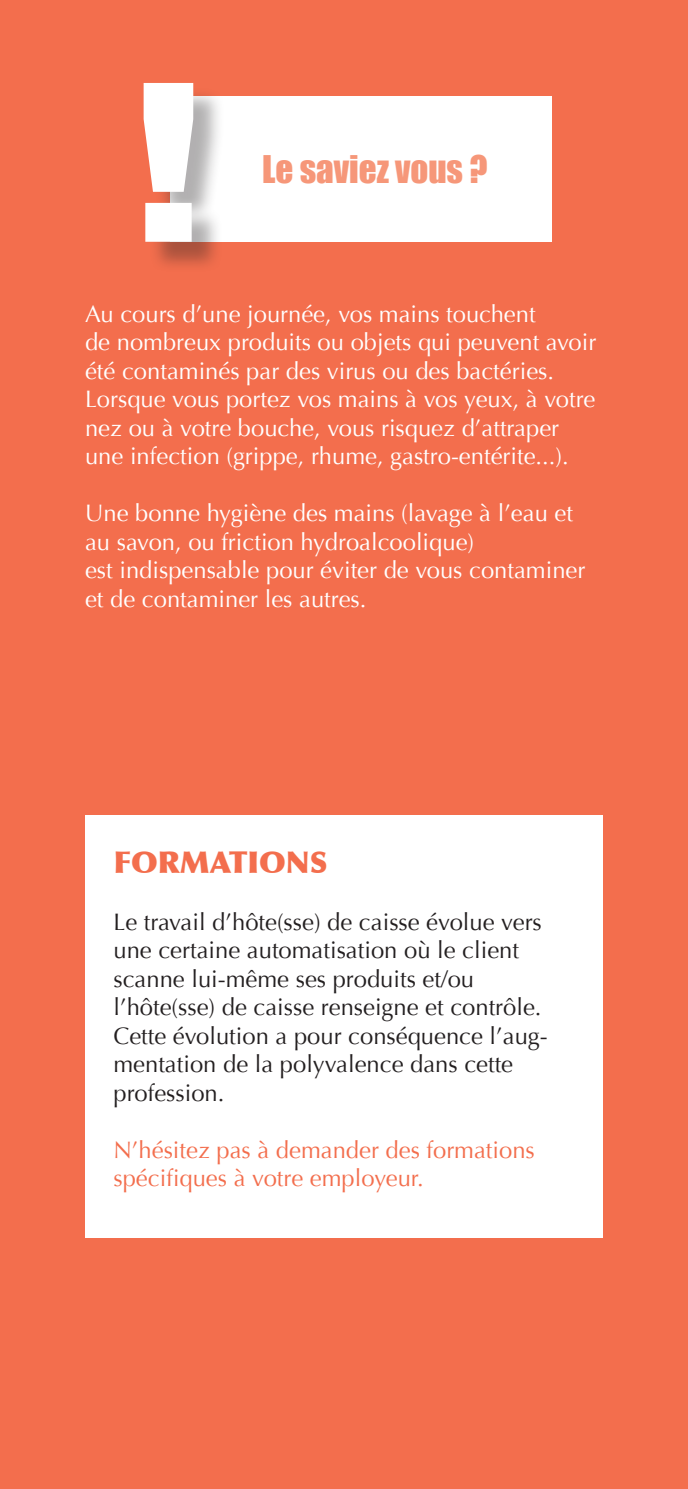
<style>
.page{position:relative;width:688px;height:1489px;background:#fff}
.page>*{position:absolute;margin:0;border:0;box-sizing:border-box;transform-origin:0 0}
.t1{font:35px "Impact";color:#f69779}
.t2{font:900 30px "Optima";color:#f36e4d}
.t3{font:23.75px/28.5px "Optima";color:#fff}
.t4{font:23.75px/28.5px "Optima";color:#231f20}
.t5{font:23.75px/28.5px "Optima";color:#f36e4d}
</style>
<div class="page">
<div style="left:0;top:0;width:687px;height:1346px;background:#f36e4d"></div>
<div style="left:0;top:1318px;width:687px;height:170px;background:#f36e4d"></div>
<div style="left:170px;top:96px;width:381px;height:146px;background:#fff"></div>
<div style="left:147px;top:87px;width:78px;height:186px;background:#231f20;opacity:.35"></div>
<svg style="left:144px;top:83px;width:49px;height:159px"></svg>
<div style="left:85px;top:815px;width:517px;height:422px;background:#fff"></div>
<h1 class="t1" style="left:262px;top:142px;width:227px">Le saviez vous ?</h1>
<p class="t3" style="left:85px;top:300px;width:512px">Au cours d’une journée, vos mains touchent<br>de nombreux produits ou objets qui peuvent avoir été contaminés par des virus ou des bactéries.<br>Lorsque vous portez vos mains à vos yeux, à votre nez ou à votre bouche, vous risquez d’attraper une infection (grippe, rhume, gastro-entérite...).</p>
<p class="t3" style="left:85px;top:499px;width:501px">Une bonne hygiène des mains (lavage à l’eau et au savon, ou friction hydroalcoolique)<br>est indispensable pour éviter de vous contaminer et de contaminer les autres.</p>
<p class="t2" style="left:113px;top:843px;width:216px">FORMATIONS</p>
<p class="t4" style="left:113px;top:907px;width:435px">Le travail d’hôte(sse) de caisse évolue vers une certaine automatisation où le client scanne lui-même ses produits et/ou l’hôte(sse) de caisse renseigne et contrôle.<br>Cette évolution a pour conséquence l’aug&shy;mentation de la polyvalence dans cette profession.</p>
<p class="t5" style="left:113px;top:1135px;width:423px">N’hésitez pas à demander des formations spécifiques à votre employeur.</p>
</div>
